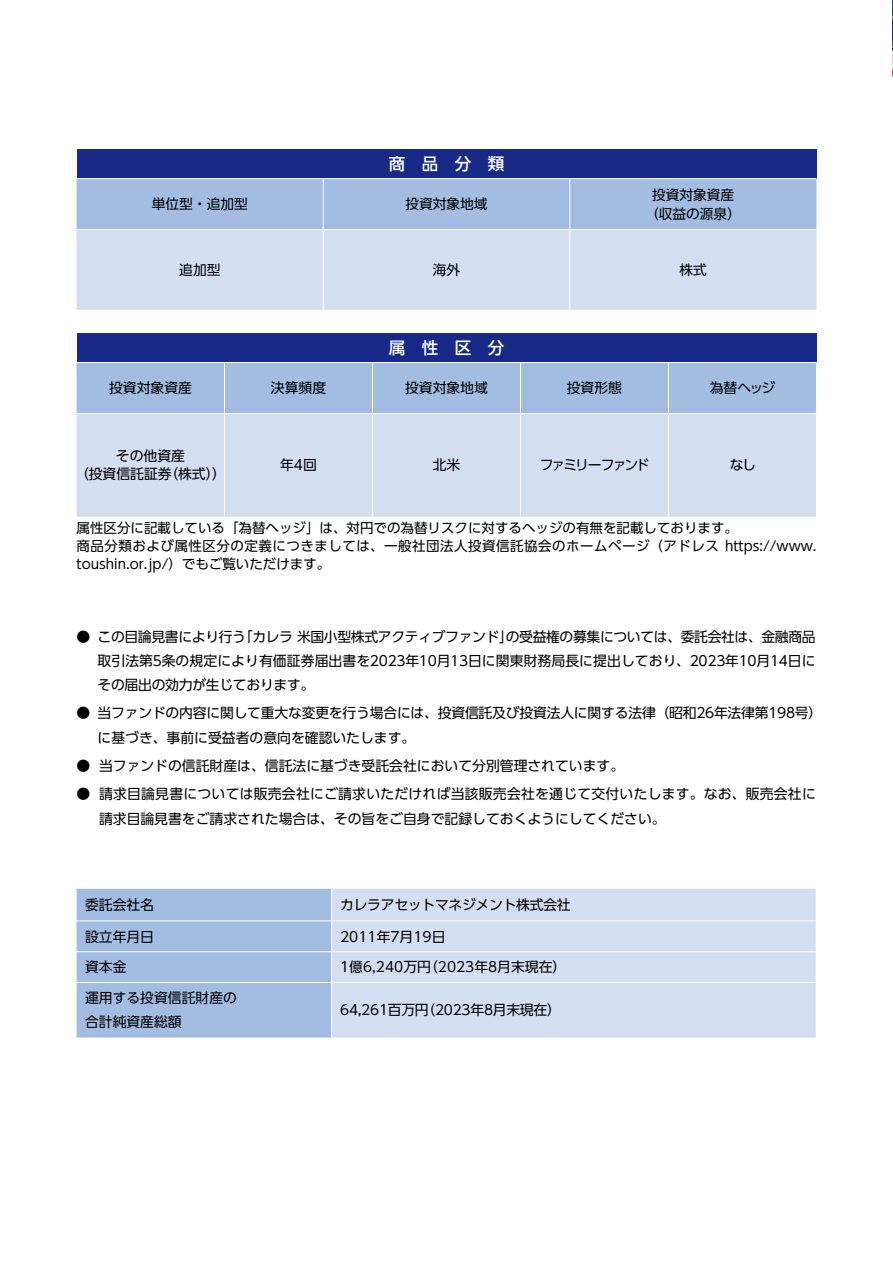
<style>
.page{position:relative;width:893px;height:1263px;background:#fff}
.page>*{position:absolute;margin:0;border:0;box-sizing:border-box;transform-origin:0 0}
.t1{font:500 16.5px "UD Shin Go Pro";color:#fff}
.t2{font:13.8px/24.2px "UD Shin Go Pro";color:#000}
.t3{font:13.8px/24.2px "UD Shin Go Pro";letter-spacing:.02em;color:#000}
.t4{font:13.8px "UD Shin Go Pro";letter-spacing:-.02em;color:#000}
.t5{font:13.8px "UD Shin Go Pro";letter-spacing:-.145em;color:#000}
.t6{font:13.65px/19.5px "UD Shin Go Pro";color:#000;text-align:center}
.t7{font:13.5px/18px "UD Shin Go Pro";color:#000}
</style>
<div class="page">
<img style="left:892px;top:0;width:1px;height:76px">
<div style="left:77px;top:889px;width:254px;height:148px;background:#a3bce2"></div>
<div style="left:332px;top:889px;width:484px;height:148px;background:#d3def1"></div>
<hr style="left:77px;top:920px;width:255px;height:1px;background:#fff">
<hr style="left:332px;top:920px;width:484px;height:1px;background:#fff">
<hr style="left:77px;top:951px;width:255px;height:1px;background:#fff">
<hr style="left:332px;top:951px;width:484px;height:1px;background:#fff">
<hr style="left:77px;top:982px;width:255px;height:1px;background:#fff">
<hr style="left:332px;top:982px;width:484px;height:1px;background:#fff">
<div style="left:77px;top:333px;width:739px;height:29px;background:#172a88"></div>
<div style="left:77px;top:363px;width:739px;height:50px;background:#a3bce2"></div>
<div style="left:77px;top:414px;width:739px;height:103px;background:#d3def1"></div>
<hr style="left:224px;top:363px;width:1px;height:50px;background:#fff">
<hr style="left:372px;top:363px;width:1px;height:50px;background:#fff">
<hr style="left:520px;top:363px;width:1px;height:50px;background:#fff">
<hr style="left:668px;top:363px;width:1px;height:50px;background:#fff">
<hr style="left:224px;top:414px;width:1px;height:103px;background:#fff">
<hr style="left:372px;top:414px;width:1px;height:103px;background:#fff">
<hr style="left:520px;top:414px;width:1px;height:103px;background:#fff">
<hr style="left:668px;top:414px;width:1px;height:103px;background:#fff">
<div style="left:77px;top:149px;width:739px;height:30px;background:#172a88"></div>
<div style="left:77px;top:179px;width:739px;height:50px;background:#a3bce2"></div>
<div style="left:77px;top:230px;width:739px;height:80px;background:#d3def1"></div>
<hr style="left:323px;top:179px;width:1px;height:50px;background:#fff">
<hr style="left:569px;top:179px;width:1px;height:50px;background:#fff">
<hr style="left:323px;top:230px;width:1px;height:80px;background:#fff">
<hr style="left:569px;top:230px;width:1px;height:80px;background:#fff">
<hr style="left:77px;top:178px;width:246px;height:1px;background:#fff">
<hr style="left:323px;top:178px;width:247px;height:1px;background:#fff">
<hr style="left:570px;top:178px;width:246px;height:1px;background:#fff">
<p class="t1" style="left:389px;top:150px;width:117px">商　品　分　類</p>
<p class="t6" style="left:152px;top:194px;width:97px">単位型・追加型</p>
<p class="t6" style="left:405px;top:194px;width:84px">投資対象地域</p>
<p class="t6" style="left:645px;top:184px;width:97px">投資対象資産（収益の源泉）</p>
<p class="t6" style="left:179px;top:259px;width:43px">追加型</p>
<p class="t6" style="left:433px;top:259px;width:29px">海外</p>
<p class="t6" style="left:679px;top:259px;width:29px">株式</p>
<p class="t1" style="left:389px;top:334px;width:117px">属　性　区　分</p>
<p class="t2" style="left:109px;top:376px;width:84px">投資対象資産</p>
<p class="t2" style="left:271px;top:376px;width:57px">決算頻度</p>
<p class="t2" style="left:405px;top:376px;width:84px">投資対象地域</p>
<p class="t2" style="left:567px;top:376px;width:57px">投資形態</p>
<p class="t2" style="left:710px;top:376px;width:67px">為替ヘッジ</p>
<p class="t2" style="left:75px;top:447px;width:153px;line-height:18px;text-align:center">その他資産<br>（投資信託証券（株式））</p>
<p class="t2" style="left:280px;top:453px;width:38px">年4回</p>
<p class="t2" style="left:433px;top:453px;width:29px">北米</p>
<p class="t5" style="left:540px;top:454px;width:111px">ファミリーファンド</p>
<p class="t2" style="left:730px;top:453px;width:28px">なし</p>
<p class="t7" style="left:77px;top:518px;width:741px">属性区分に記載している「為替ヘッジ」は、対円での為替リスクに対するヘッジの有無を記載しております。<br>商品分類および属性区分の定義につきましては、一般社団法人投資信託協会のホームページ（アドレス https://www. toushin.or.jp/）でもご覧いただけます。</p>
<p class="t2" style="left:98px;top:624px;width:720px;text-align:justify;text-indent:-21px">● この目論見書により行う「カレラ 米国小型株式アクティブファンド」の受益権の募集については、委託会社は、金融商品取引法第5条の規定により有価証券届出書を2023年10月13日に関東財務局長に提出しており、2023年10月14日にその届出の効力が生じております。</p>
<p class="t2" style="left:98px;top:701px;width:726px;text-indent:-21px">● 当ファンドの内容に関して重大な変更を行う場合には、投資信託及び投資法人に関する法律（昭和26年法律第198号）に基づき、事前に受益者の意向を確認いたします。</p>
<p class="t2" style="left:77px;top:753px;width:549px">● 当ファンドの信託財産は、信託法に基づき受託会社において分別管理されています。</p>
<p class="t3" style="left:99px;top:782px;width:718px;text-indent:-22px">● 請求目論見書については販売会社にご請求いただければ当該販売会社を通じて交付いたします。なお、販売会社に請求目論見書をご請求された場合は、その旨をご自身で記録しておくようにしてください。</p>
<p class="t2" style="left:85px;top:892px;width:71px">委託会社名</p>
<p class="t4" style="left:340px;top:894px;width:232px">カレラアセットマネジメント株式会社</p>
<p class="t2" style="left:85px;top:924px;width:71px">設立年月日</p>
<p class="t2" style="left:340px;top:924px;width:107px">2011年7月19日</p>
<p class="t2" style="left:85px;top:955px;width:43px">資本金</p>
<p class="t2" style="left:340px;top:955px;width:228px">1億6,240万円（2023年8月末現在）</p>
<p class="t2" style="left:85px;top:985px;width:154px">運用する投資信託財産の合計純資産総額</p>
<p class="t4" style="left:340px;top:999px;width:222px">64,261百万円（2023年8月末現在）</p>
</div>
